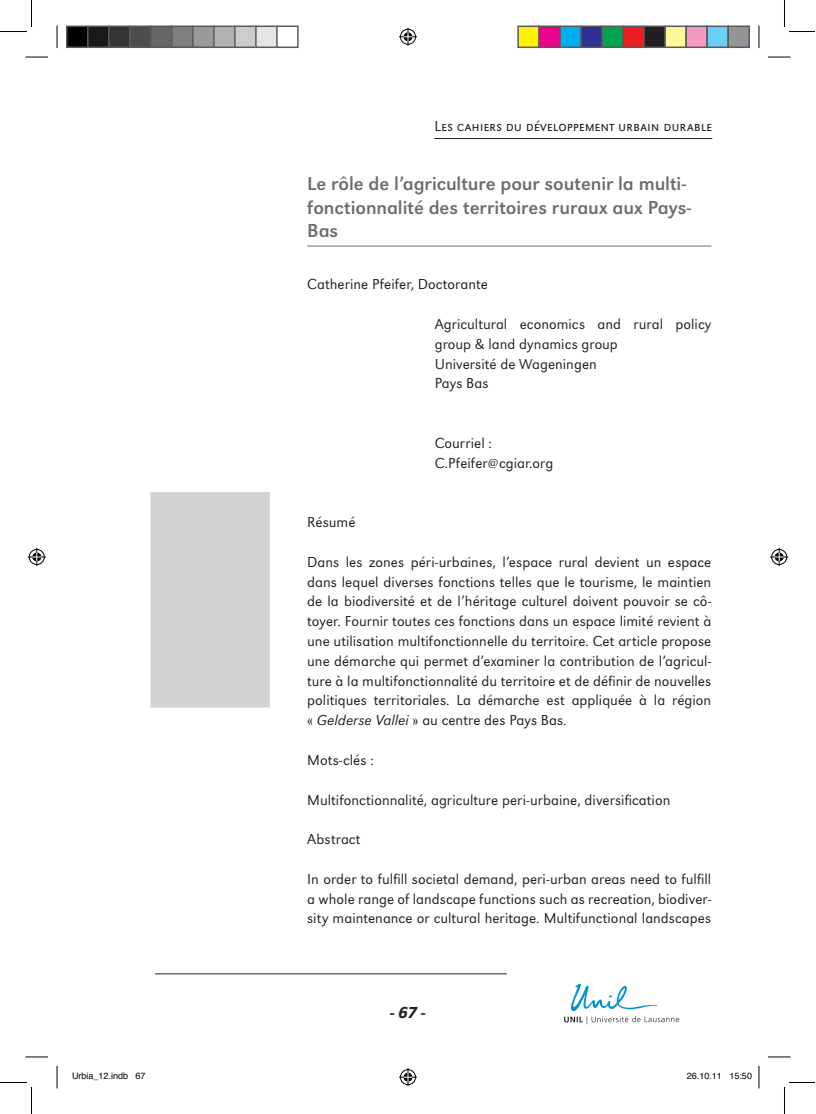
<style>
.page{position:relative;width:816px;height:1114px;background:#fff}
.page>*{position:absolute;margin:0;border:0;box-sizing:border-box;transform-origin:0 0}
.t1{font:19.5px/23.4px "URW Grotesk T";letter-spacing:-.005em;color:#6c6d70}
.t2{font:italic 500 16.5px "URW Grotesk T";color:#231f20}
.t3{font:300 15px/19.8px "URW Grotesk T";letter-spacing:.005em;color:#231f20}
.t4{font:300 15px "URW Grotesk SCT";letter-spacing:.005em;color:#231f20}
.t5{font:9px "Helvetica";color:#000}
.s1{font-style:italic}
</style>
<div class="page">
<hr style="left:434px;top:138px;width:278px;height:1px;background:#231f20">
<svg style="left:564px;top:984px;width:116px;height:41px"></svg>
<div style="left:151px;top:492px;width:119px;height:215px;background:#d1d2d4"></div>
<hr style="left:155px;top:973px;width:352px;height:1px;background:#231f20">
<hr style="left:307px;top:246px;width:404px;height:1px;background:#6c6d70">
<svg style="left:26px;top:57px;width:22px;height:1px"></svg>
<svg style="left:768px;top:57px;width:22px;height:1px"></svg>
<svg style="left:26px;top:1056px;width:22px;height:1px"></svg>
<svg style="left:768px;top:1056px;width:22px;height:1px"></svg>
<svg style="left:57px;top:26px;width:1px;height:22px"></svg>
<svg style="left:57px;top:1066px;width:1px;height:22px"></svg>
<svg style="left:758px;top:26px;width:1px;height:22px"></svg>
<svg style="left:758px;top:1066px;width:1px;height:22px"></svg>
<svg style="left:0;top:0;width:32px;height:32px"></svg>
<svg style="left:0;top:1082px;width:32px;height:31px"></svg>
<svg style="left:784px;top:0;width:30px;height:32px"></svg>
<svg style="left:784px;top:1082px;width:30px;height:31px"></svg>
<svg style="left:399px;top:28px;width:18px;height:18px"></svg>
<svg style="left:399px;top:1068px;width:18px;height:17px"></svg>
<svg style="left:28px;top:548px;width:18px;height:18px"></svg>
<svg style="left:770px;top:548px;width:18px;height:18px"></svg>
<div style="left:67px;top:26px;width:21px;height:21px;background:#000"></div>
<div style="left:66px;top:26px;width:23px;height:22px;border:2px solid #595959"></div>
<div style="left:88px;top:26px;width:21px;height:21px;background:#191919"></div>
<div style="left:87px;top:26px;width:23px;height:22px;border:2px solid #595959"></div>
<div style="left:109px;top:26px;width:21px;height:21px;background:#333"></div>
<div style="left:108px;top:26px;width:23px;height:22px;border:2px solid #595959"></div>
<div style="left:130px;top:26px;width:21px;height:21px;background:#4c4c4c"></div>
<div style="left:129px;top:26px;width:23px;height:22px;border:2px solid #595959"></div>
<div style="left:151px;top:26px;width:21px;height:21px;background:#666"></div>
<div style="left:150px;top:26px;width:23px;height:22px;border:2px solid #595959"></div>
<div style="left:172px;top:26px;width:21px;height:21px;background:#7f7f7f"></div>
<div style="left:171px;top:26px;width:23px;height:22px;border:2px solid #595959"></div>
<div style="left:193px;top:26px;width:21px;height:21px;background:#999"></div>
<div style="left:192px;top:26px;width:23px;height:22px;border:2px solid #595959"></div>
<div style="left:214px;top:26px;width:21px;height:21px;background:#b2b2b2"></div>
<div style="left:213px;top:26px;width:23px;height:22px;border:2px solid #595959"></div>
<div style="left:235px;top:26px;width:21px;height:21px;background:#ccc"></div>
<div style="left:234px;top:26px;width:23px;height:22px;border:2px solid #595959"></div>
<div style="left:256px;top:26px;width:21px;height:21px;background:#e5e5e5"></div>
<div style="left:255px;top:26px;width:23px;height:22px;border:2px solid #595959"></div>
<div style="left:276px;top:26px;width:23px;height:22px;border:2px solid #595959"></div>
<div style="left:518px;top:26px;width:21px;height:21px;background:#fff101"></div>
<div style="left:517px;top:26px;width:23px;height:22px;border:2px solid #595959"></div>
<div style="left:539px;top:26px;width:21px;height:21px;background:#ed028c"></div>
<div style="left:538px;top:26px;width:23px;height:22px;border:2px solid #595959"></div>
<div style="left:560px;top:26px;width:21px;height:21px;background:#00aeef"></div>
<div style="left:559px;top:26px;width:23px;height:22px;border:2px solid #595959"></div>
<div style="left:581px;top:26px;width:21px;height:21px;background:#2e3092"></div>
<div style="left:580px;top:26px;width:23px;height:22px;border:2px solid #595959"></div>
<div style="left:602px;top:26px;width:21px;height:21px;background:#00a54f"></div>
<div style="left:601px;top:26px;width:23px;height:22px;border:2px solid #595959"></div>
<div style="left:623px;top:26px;width:21px;height:21px;background:#ee1d23"></div>
<div style="left:622px;top:26px;width:23px;height:22px;border:2px solid #595959"></div>
<div style="left:644px;top:26px;width:21px;height:21px;background:#231f20"></div>
<div style="left:643px;top:26px;width:23px;height:22px;border:2px solid #595959"></div>
<div style="left:665px;top:26px;width:21px;height:21px;background:#fff79a"></div>
<div style="left:664px;top:26px;width:23px;height:22px;border:2px solid #595959"></div>
<div style="left:686px;top:26px;width:21px;height:21px;background:#f499c2"></div>
<div style="left:685px;top:26px;width:23px;height:22px;border:2px solid #595959"></div>
<div style="left:707px;top:26px;width:21px;height:21px;background:#6bcff6"></div>
<div style="left:706px;top:26px;width:23px;height:22px;border:2px solid #595959"></div>
<div style="left:728px;top:26px;width:21px;height:21px;background:#939598"></div>
<div style="left:727px;top:26px;width:23px;height:22px;border:2px solid #595959"></div>
<p class="t4" style="left:434px;top:117px;width:279px">Les cahiers du développement urbain durable</p>
<h1 class="t1" style="left:307px;top:172px;width:385px">Le rôle de l’agriculture pour soutenir la multi&shy;fonctionnalité des territoires ruraux aux Pays-<br>Bas</h1>
<p class="t3" style="left:307px;top:274px;width:182px">Catherine Pfeifer, Doctorante</p>
<p class="t3" style="left:435px;top:314px;width:278px">Agricultural economics and rural policy group &amp; land dynamics group<br>Université de Wageningen<br>Pays Bas</p>
<p class="t3" style="left:435px;top:433px;width:120px">Courriel :<br>C.Pfeifer@cgiar.org</p>
<p class="t3" style="left:307px;top:512px;width:50px">Résumé</p>
<p class="t3" style="left:307px;top:551px;width:405px;text-align:justify">Dans les zones péri-urbaines, l’espace rural devient un espace dans lequel diverses fonctions telles que le tourisme, le maintien de la biodiversité et de l’héritage culturel doivent pouvoir se cô&shy;toyer. Fournir toutes ces fonctions dans un espace limité revient à une utilisation multifonctionnelle du territoire. Cet article propose une démarche qui permet d’examiner la contribution de l’agricul&shy;ture à la multifonctionnalité du territoire et de définir de nouvelles politiques territoriales. La démarche est appliquée à la région « <span class="s1">Gelderse Vallei</span> » au centre des Pays Bas.</p>
<p class="t3" style="left:307px;top:749px;width:68px">Mots-clés :</p>
<p class="t3" style="left:307px;top:789px;width:364px">Multifonctionnalité, agriculture peri-urbaine, diversification</p>
<p class="t3" style="left:307px;top:829px;width:55px">Abstract</p>
<p class="t3" style="left:307px;top:868px;width:405px;text-align:justify">In order to fulfill societal demand, peri-urban areas need to fulfill a whole range of landscape functions such as recreation, biodiver&shy;sity maintenance or cultural heritage. Multifunctional landscapes</p>
<p class="t2" style="left:390px;top:1002px;width:37px">- 67 -</p>
<p class="t5" style="left:72px;top:1072px;width:75px">Urbia_12.indb 67</p>
<p class="t5" style="left:687px;top:1072px;width:67px">26.10.11 15:50</p>
</div>
